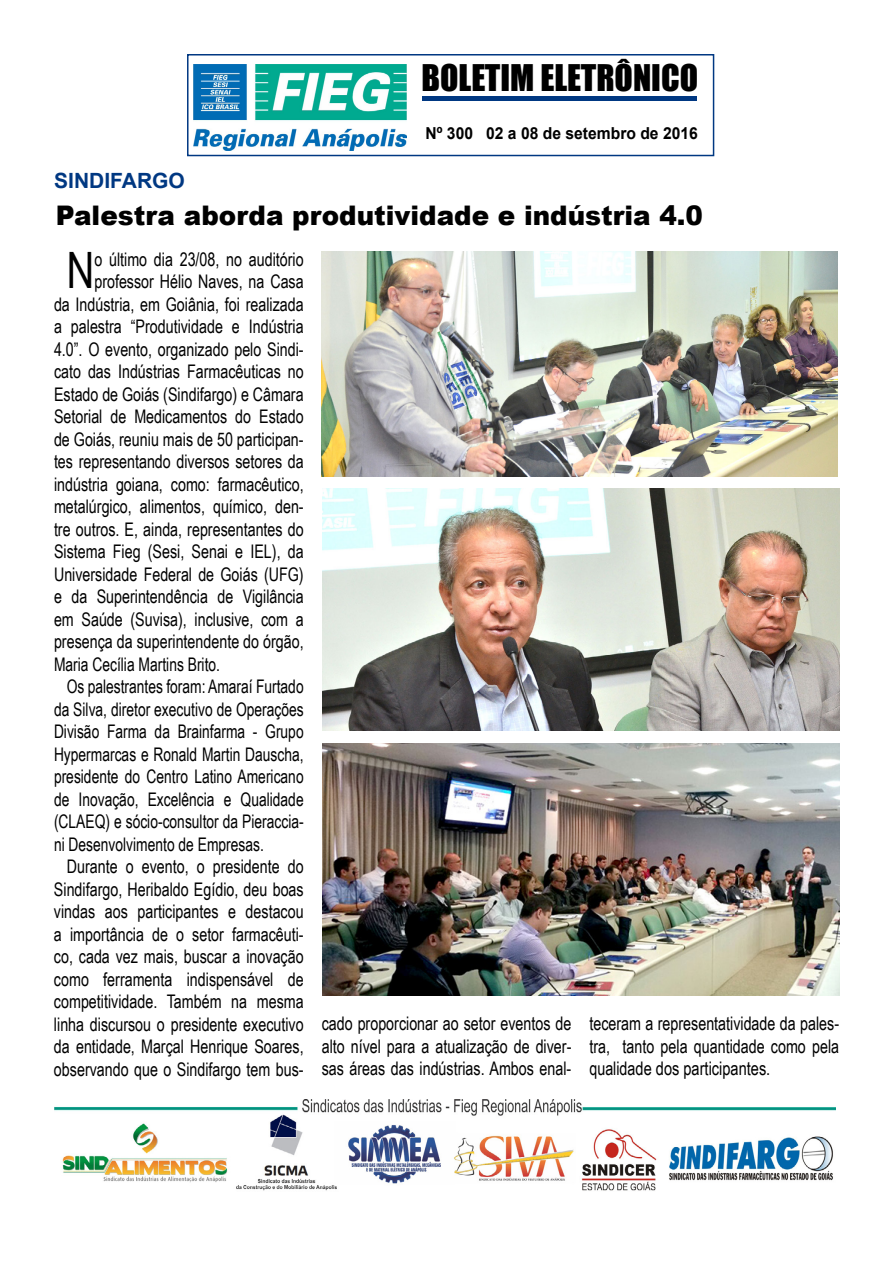
<style>
.page{position:relative;width:893px;height:1263px;background:#fff}
.page>*{position:absolute;margin:0;border:0;box-sizing:border-box;transform-origin:0 0}
.t1{font:50.25px "Arial Narrow";color:#000;scale:.93 1}
.t2{font:33.75px "Impact";color:#000}
.t3{font:27px "Arial MT Black";color:#000}
.t4{font:700 21px "Arial";color:#003882}
.t5{font:18.75px/22.5px "Arial Narrow";color:#000;text-align:justify;scale:.93 1}
.t6{font:18.75px "Arial Narrow";color:#000;scale:.9 1}
.t7{font:700 16.5px "Arial";color:#000;scale:.95 1}
</style>
<div class="page">
<img style="left:54px;top:1099px;width:782px;height:92px">
<img style="left:322px;top:252px;width:516px;height:225px">
<img style="left:323px;top:488px;width:516px;height:242px">
<img style="left:323px;top:744px;width:516px;height:251px">
<img style="left:194px;top:64px;width:212px;height:86px">
<hr style="left:422px;top:97px;width:274px;height:4px;background:#003882">
<div style="left:187px;top:54px;width:527px;height:102px;border:2px solid #003882"></div>
<h2 class="t2" style="left:421px;top:51px;width:278px">BOLETIM ELETRÔNICO</h2>
<p class="t7" style="left:426px;top:121px;width:288px">Nº 300 02 a 08 de setembro de 2016</p>
<p class="t4" style="left:54px;top:166px;width:132px">SINDIFARGO</p>
<h3 class="t3" style="left:56px;top:198px;width:649px">Palestra aborda produtividade e indústria 4.0</h3>
<h1 class="t1" style="left:67px;top:234px;width:31px">N</h1>
<p class="t5" style="left:94px;top:247px;width:227px">o último dia 23/08, no auditório</p>
<p class="t5" style="left:94px;top:270px;width:227px">professor Hélio Naves, na Casa</p>
<p class="t5" style="left:54px;top:292px;width:270px">da Indústria, em Goiânia, foi realizada</p>
<p class="t5" style="left:54px;top:315px;width:270px">a palestra “Produtividade e Indústria</p>
<p class="t5" style="left:54px;top:337px;width:270px">4.0”. O evento, organizado pelo Sindi-</p>
<p class="t5" style="left:54px;top:360px;width:270px">cato das Indústrias Farmacêuticas no</p>
<p class="t5" style="left:54px;top:382px;width:270px">Estado de Goiás (Sindifargo) e Câmara</p>
<p class="t5" style="left:54px;top:405px;width:270px">Setorial de Medicamentos do Estado</p>
<p class="t5" style="left:54px;top:427px;width:270px">de Goiás, reuniu mais de 50 participan-</p>
<p class="t5" style="left:54px;top:450px;width:270px">tes representando diversos setores da</p>
<p class="t5" style="left:54px;top:472px;width:270px">indústria goiana, como: farmacêutico,</p>
<p class="t5" style="left:54px;top:495px;width:270px">metalúrgico, alimentos, químico, den-</p>
<p class="t5" style="left:54px;top:517px;width:270px">tre outros. E, ainda, representantes do</p>
<p class="t5" style="left:54px;top:540px;width:270px">Sistema Fieg (Sesi, Senai e IEL), da</p>
<p class="t5" style="left:54px;top:562px;width:270px">Universidade Federal de Goiás (UFG)</p>
<p class="t5" style="left:54px;top:585px;width:270px">e da Superintendência de Vigilância</p>
<p class="t5" style="left:54px;top:607px;width:270px">em Saúde (Suvisa), inclusive, com a</p>
<p class="t5" style="left:54px;top:630px;width:270px">presença da superintendente do órgão,</p>
<p class="t6" style="left:54px;top:650px;width:186px">Maria Cecília Martins Brito.</p>
<p class="t6" style="left:67px;top:673px;width:265px">Os palestrantes foram: Amaraí Furtado</p>
<p class="t6" style="left:54px;top:695px;width:279px">da Silva, diretor executivo de Operações</p>
<p class="t6" style="left:54px;top:718px;width:279px">Divisão Farma da Brainfarma - Grupo</p>
<p class="t6" style="left:54px;top:740px;width:279px">Hypermarcas e Ronald Martin Dauscha,</p>
<p class="t6" style="left:54px;top:763px;width:279px">presidente do Centro Latino Americano</p>
<p class="t6" style="left:54px;top:785px;width:279px">de Inovação, Excelência e Qualidade</p>
<p class="t6" style="left:54px;top:808px;width:279px">(CLAEQ) e sócio-consultor da Pieraccia-</p>
<p class="t6" style="left:54px;top:830px;width:235px">ni Desenvolvimento de Empresas.</p>
<p class="t5" style="left:67px;top:855px;width:256px">Durante o evento, o presidente do</p>
<p class="t5" style="left:54px;top:877px;width:270px">Sindifargo, Heribaldo Egídio, deu boas</p>
<p class="t5" style="left:54px;top:900px;width:270px">vindas aos participantes e destacou</p>
<p class="t5" style="left:54px;top:922px;width:270px">a importância de o setor farmacêuti-</p>
<p class="t5" style="left:54px;top:945px;width:270px">co, cada vez mais, buscar a inovação</p>
<p class="t5" style="left:54px;top:967px;width:270px">como ferramenta indispensável de</p>
<p class="t5" style="left:54px;top:990px;width:270px">competitividade. Também na mesma</p>
<p class="t5" style="left:54px;top:1012px;width:270px">linha discursou o presidente executivo</p>
<p class="t5" style="left:54px;top:1035px;width:270px">da entidade, Marçal Henrique Soares,</p>
<p class="t5" style="left:54px;top:1057px;width:270px">observando que o Sindifargo tem bus-</p>
<p class="t5" style="left:322px;top:1011px;width:270px">cado proporcionar ao setor eventos de alto nível para a atualização de diver&shy;sas áreas das indústrias. Ambos enal-</p>
<p class="t5" style="left:589px;top:1011px;width:270px">teceram a representatividade da pales&shy;tra, tanto pela quantidade como pela qualidade dos participantes.</p>
</div>
